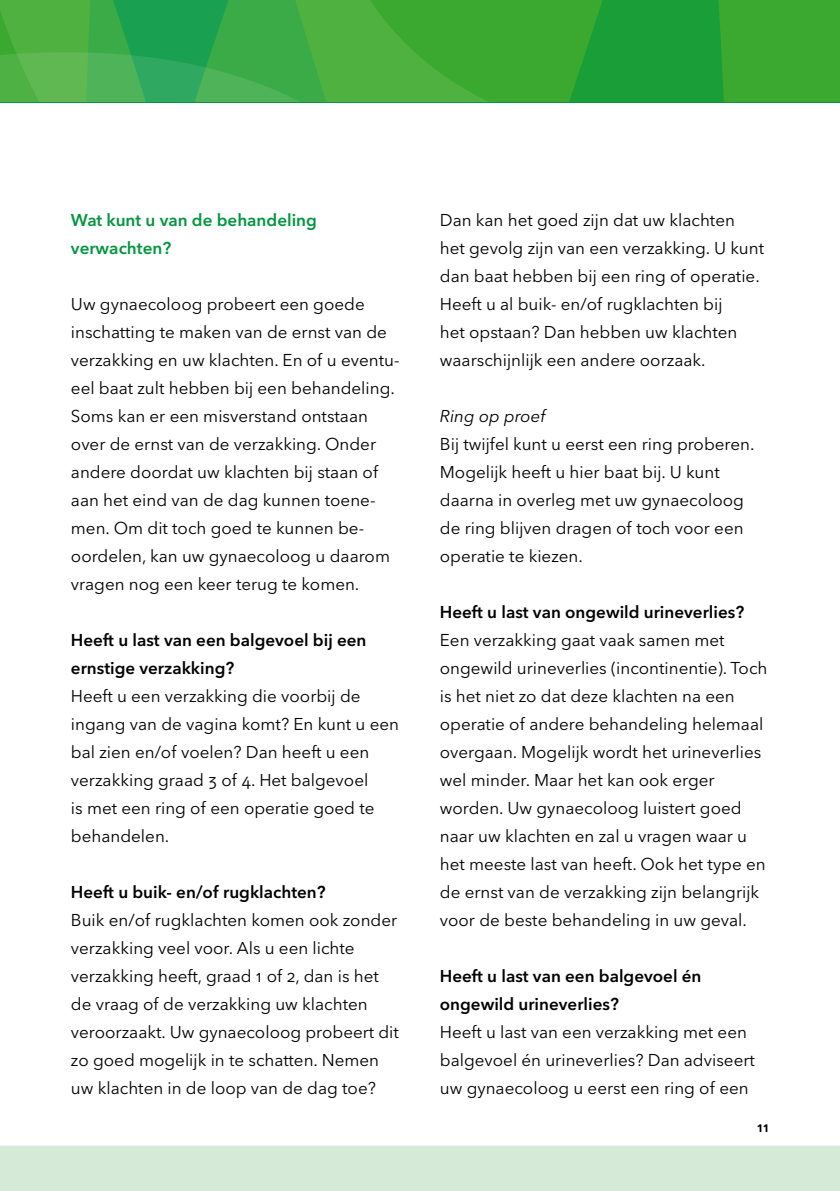
<style>
.page{position:relative;width:840px;height:1191px;background:#fff}
.page>*{position:absolute;margin:0;border:0;box-sizing:border-box;transform-origin:0 0}
.t1{font:17px/28px "Avenir Next LT Pro";color:#000}
.t2{font:600 17px/28px "Avenir Next LT Pro";color:#000}
.t3{font:600 17px/28px "Avenir Next LT Pro";color:#00963f}
.t4{font:italic 17px "Avenir Next LT Pro";color:#000}
.t5{font:600 14px "Avenir Next LT Pro";color:#000}
</style>
<div class="page">
<svg style="left:0;top:0;width:839px;height:102px;background:#36a839"></svg>
<svg style="left:0;top:52px;width:300px;height:50px;background:#45af53"></svg>
<div style="left:0;top:1145px;width:839px;height:46px;background:#d6ead8"></div>
<p class="t3" style="left:71px;top:206px;width:247px">Wat kunt u van de behandeling verwachten?</p>
<p class="t1" style="left:71px;top:290px;width:330px">Uw gynaecoloog probeert een goede inschatting te maken van de ernst van de verzakking en uw klachten. En of u eventu&shy;eel baat zult hebben bij een behandeling.<br>Soms kan er een misverstand ontstaan over de ernst van de verzakking. Onder andere doordat uw klachten bij staan of aan het eind van de dag kunnen toene&shy;men. Om dit toch goed te kunnen be&shy;oordelen, kan uw gynaecoloog u daarom vragen nog een keer terug te komen.</p>
<p class="t2" style="left:71px;top:626px;width:297px">Heeft u last van een balgevoel bij een ernstige verzakking?</p>
<p class="t1" style="left:71px;top:682px;width:329px">Heeft u een verzakking die voorbij de ingang van de vagina komt? En kunt u een bal zien en/of voelen? Dan heeft u een verzakking graad 3 of 4. Het balgevoel<br>is met een ring of een operatie goed te behandelen.</p>
<p class="t2" style="left:71px;top:878px;width:256px">Heeft u buik- en/of rugklachten?</p>
<p class="t1" style="left:71px;top:906px;width:329px">Buik en/of rugklachten komen ook zonder verzakking veel voor. Als u een lichte verzakking heeft, graad 1 of 2, dan is het de vraag of de verzakking uw klachten veroorzaakt. Uw gynaecoloog probeert dit zo goed mogelijk in te schatten. Nemen uw klachten in de loop van de dag toe?</p>
<p class="t1" style="left:439px;top:206px;width:325px">Dan kan het goed zijn dat uw klachten het gevolg zijn van een verzakking. U kunt dan baat hebben bij een ring of operatie.<br>Heeft u al buik- en/of rugklachten bij<br>het opstaan? Dan hebben uw klachten waarschijnlijk een andere oorzaak.</p>
<p class="t4" style="left:439px;top:406px;width:107px">Ring op proef</p>
<p class="t1" style="left:439px;top:430px;width:316px">Bij twijfel kunt u eerst een ring proberen.<br>Mogelijk heeft u hier baat bij. U kunt daarna in overleg met uw gynaecoloog de ring blijven dragen of toch voor een operatie te kiezen.</p>
<p class="t2" style="left:439px;top:598px;width:305px">Heeft u last van ongewild urineverlies?</p>
<p class="t1" style="left:439px;top:626px;width:329px">Een verzakking gaat vaak samen met ongewild urineverlies (incontinentie). Toch is het niet zo dat deze klachten na een operatie of andere behandeling helemaal overgaan. Mogelijk wordt het urineverlies wel minder. Maar het kan ook erger worden. Uw gynaecoloog luistert goed naar uw klachten en zal u vragen waar u het meeste last van heeft. Ook het type en de ernst van de verzakking zijn belangrijk voor de beste behandeling in uw geval.</p>
<p class="t2" style="left:439px;top:962px;width:263px">Heeft u last van een balgevoel én ongewild urineverlies?</p>
<p class="t1" style="left:439px;top:1018px;width:316px">Heeft u last van een verzakking met een balgevoel én urineverlies? Dan adviseert uw gynaecoloog u eerst een ring of een</p>
<p class="t5" style="left:756px;top:1118px;width:13px">11</p>
</div>
